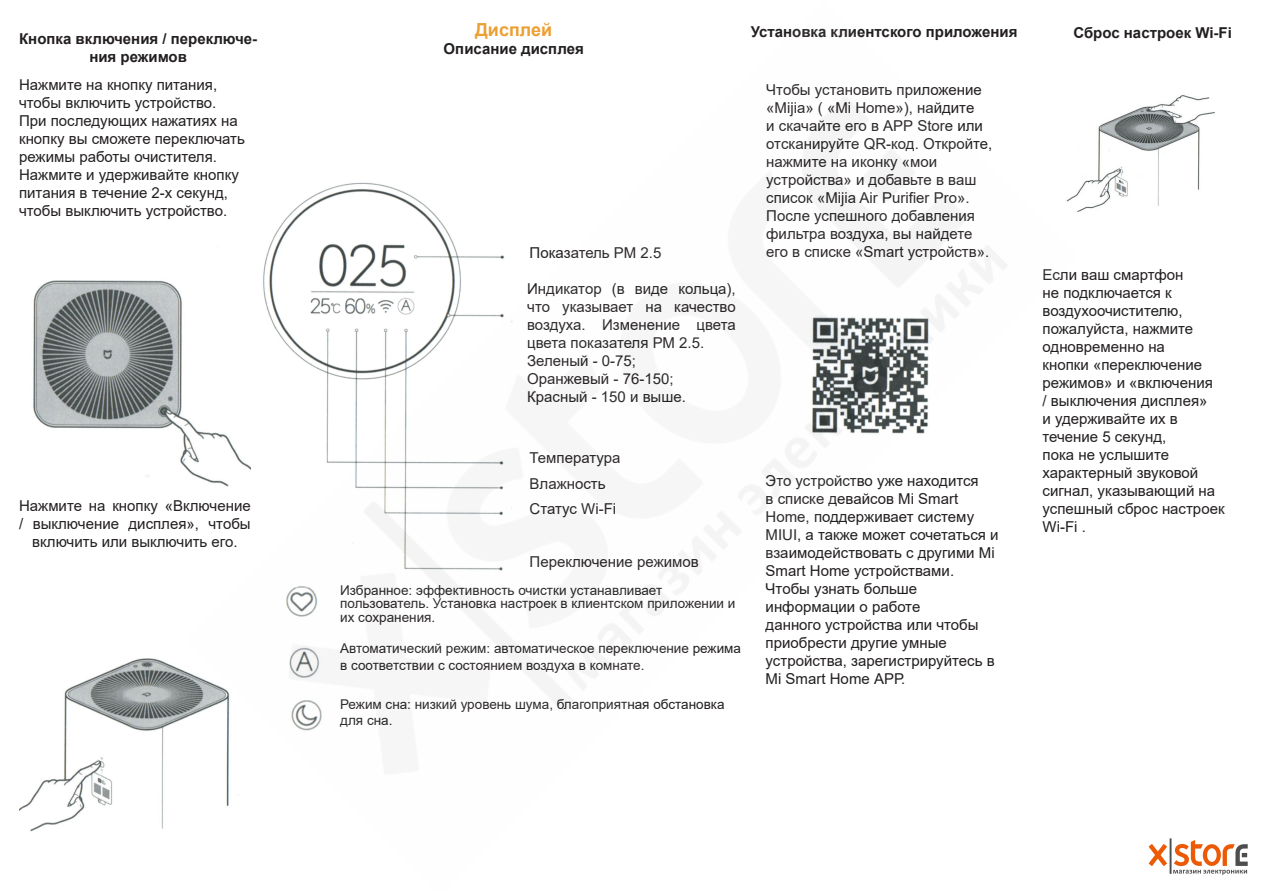
<style>
.page{position:relative;width:1263px;height:893px;background:#fff}
.page>*{position:absolute;margin:0;border:0;box-sizing:border-box;transform-origin:0 0}
.t1{font:700 18px "Arial";color:#ec9f33}
.t2{font:15px/18px "Arial";color:#231f20}
.t3{font:700 15px/18px "Arial";color:#231f20;text-align:center}
.t4{font:13.5px/16.2px "Arial";color:#231f20}
</style>
<div class="page">
<img style="left:33px;top:280px;width:152px;height:197px">
<img style="left:19px;top:658px;width:166px;height:174px">
<img style="left:1078px;top:95px;width:137px;height:117px">
<img style="left:185px;top:97px;width:893px;height:709px">
<img style="left:1148px;top:838px;width:100px;height:37px">
<p class="t3" style="left:19px;top:30px;width:240px">Кнопка включения / переключе&shy;ния режимов</p>
<p class="t2" style="left:19px;top:75px;width:227px">Нажмите на кнопку питания, чтобы включить устройство.<br>При последующих нажатиях на кнопку вы сможете переключать режимы работы очистителя.<br>Нажмите и удерживайте кнопку питания в течение 2-х секунд, чтобы выключить устройство.</p>
<p class="t2" style="left:19px;top:496px;width:233px;text-align:center">Нажмите на кнопку «Включение / выключение дисплея», чтобы включить или выключить его.</p>
<p class="t1" style="left:475px;top:17px;width:79px">Дисплей</p>
<p class="t3" style="left:444px;top:40px;width:142px">Описание дисплея</p>
<p class="t2" style="left:530px;top:244px;width:133px">Показатель РМ 2.5</p>
<p class="t2" style="left:527px;top:279px;width:210px">Индикатор (в виде кольца), что указывает на качество воздуха. Изменение цвета цвета показателя РМ 2.5.<br>Зеленый - 0-75;<br>Оранжевый - 76-150;<br>Красный - 150 и выше.</p>
<p class="t3" style="left:751px;top:23px;width:268px">Установка клиентского приложения</p>
<p class="t2" style="left:766px;top:81px;width:228px">Чтобы установить приложение «Mijia» ( «Mi Home»), найдите<br>и скачайте его в АРР Store или отсканируйте QR-код. Откройте, нажмите на иконку «мои устройства» и добавьте в ваш список «Mijia Air Purifier Pro».<br>После успешного добавления фильтра воздуха, вы найдете его в списке «Smart устройств».</p>
<p class="t2" style="left:530px;top:444px;width:92px;line-height:26.5px">Температура<br>Влажность</p>
<p class="t2" style="left:530px;top:500px;width:88px">Статус Wi-Fi</p>
<p class="t2" style="left:530px;top:553px;width:171px">Переключение режимов</p>
<p class="t4" style="left:340px;top:583px;width:397px;line-height:13.5px">Избранное: эффективность очистки устанавливает пользователь. Установка настроек в клиентском приложении и их сохранения.</p>
<p class="t4" style="left:340px;top:640px;width:402px">Автоматический режим: автоматическое переключение режима в соответствии с состоянием воздуха в комнате.</p>
<p class="t4" style="left:340px;top:696px;width:386px">Режим сна: низкий уровень шума, благоприятная обстановка для сна.</p>
<p class="t2" style="left:766px;top:472px;width:234px">Это устройство уже находится<br>в списке девайсов Mi Smart<br>Home, поддерживает систему<br>MIUI, а также может сочетаться и взаимодействовать с другими Mi<br>Smart Home устройствами.<br>Чтобы узнать больше информации о работе<br>данного устройства или чтобы приобрести другие умные устройства, зарегистрируйтесь в<br>Mi Smart Home АРР.</p>
<p class="t3" style="left:1073px;top:24px;width:160px">Сброс настроек Wi-Fi</p>
<p class="t2" style="left:1042px;top:266px;width:183px">Если ваш смартфон<br>не подключается к воздухоочистителю, пожалуйста, нажмите одновременно на<br>кнопки «переключение режимов» и «включения<br>/ выключения дисплея»<br>и удерживайте их в течение 5 секунд,<br>пока не услышите характерный звуковой сигнал, указывающий на успешный сброс настроек<br>Wi-Fi .</p>
</div>
